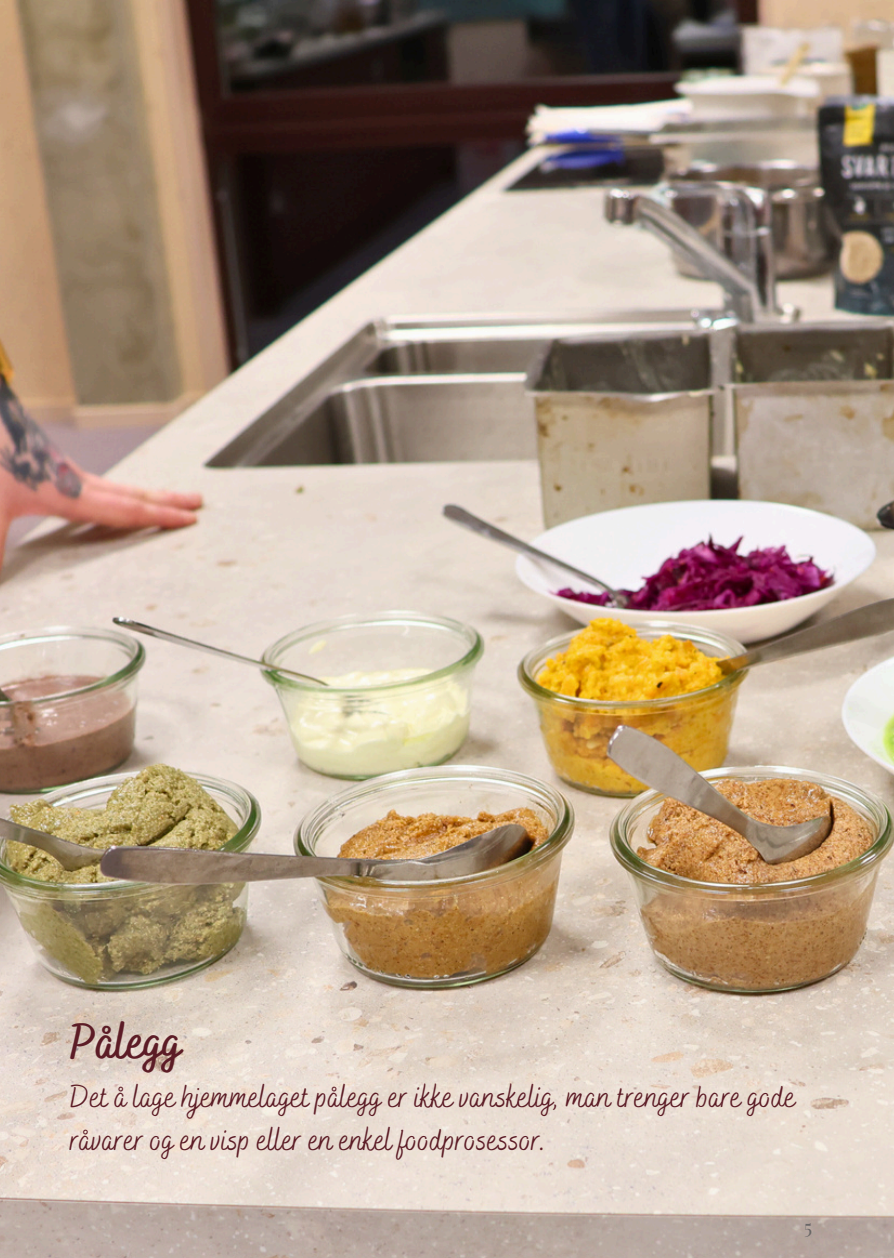
<style>
.page{position:relative;width:894px;height:1258px;background:#fff}
.page>*{position:absolute;margin:0;border:0;box-sizing:border-box;transform-origin:0 0}
.t1{font:700 49.5px "Bakerie Smooth";color:#5c1c26}
.t2{font:31.5px/42.6px "Bakerie Smooth";color:#5c1c26}
.t3{font:19.5px "Playfair Display";color:#696767}
</style>
<div class="page">
<img style="left:0;top:0;width:893px;height:1258px">
<h1 class="t1" style="left:70px;top:1012px;width:113px">Pålegg</h1>
<h1 class="t2" style="left:70px;top:1077px;width:727px">Det å lage hjemmelaget pålegg er ikke vanskelig, man trenger bare gode råvarer og en visp eller en enkel foodprosessor.</h1>
<p class="t3" style="left:804px;top:1212px;width:10px">5</p>
</div>
